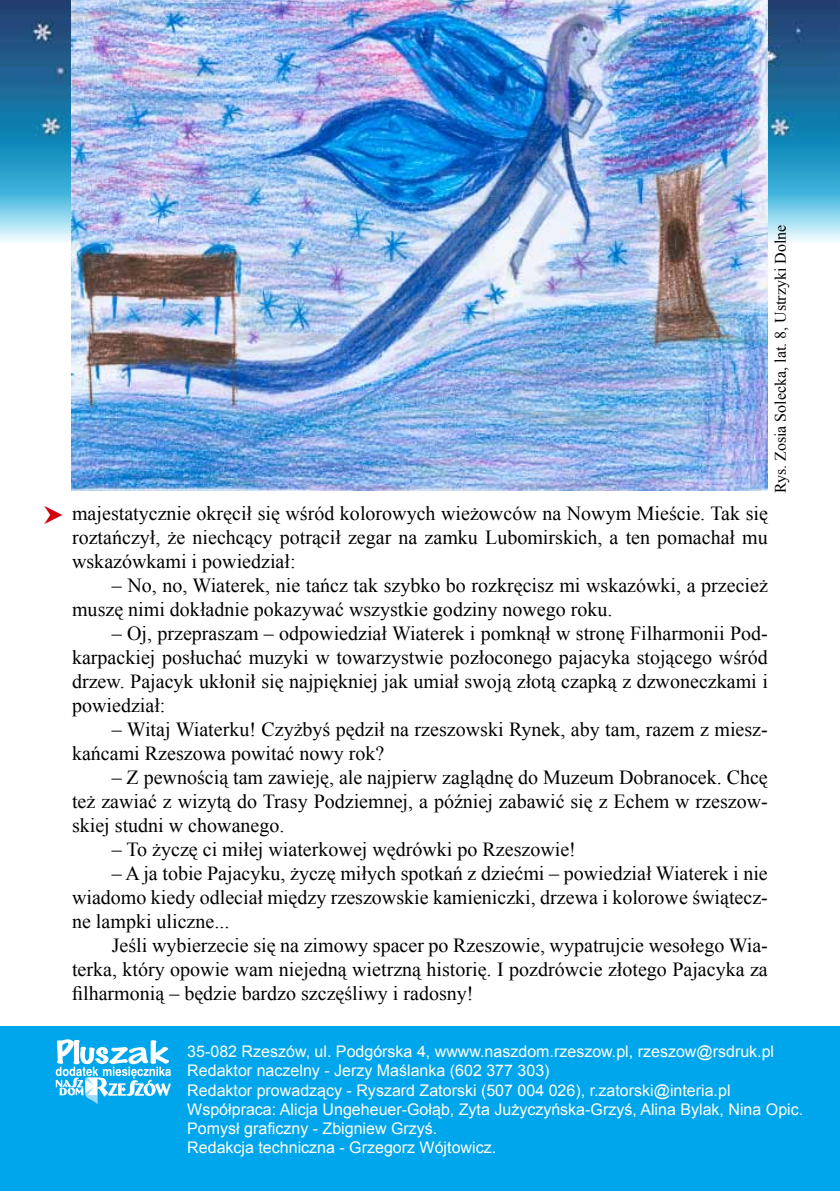
<style>
.page{position:relative;width:840px;height:1191px;background:#fff}
.page>*{position:absolute;margin:0;border:0;box-sizing:border-box;transform-origin:0 0}
.t1{font:20px/24px "Times New Roman";color:#000;text-align:justify}
.t2{font:16px/19.2px "Arial";color:#fff}
.t3{font:16px "Times New Roman";color:#000}
</style>
<div class="page">
<img style="left:0;top:0;width:839px;height:242px">
<div style="left:0;top:1026px;width:839px;height:165px;background:#00a6eb"></div>
<svg style="left:55px;top:1039px;width:116px;height:65px"></svg>
<img style="left:72px;top:0;width:695px;height:491px">
<p class="t3" style="left:769px;top:493px;width:270px;rotate:-90deg">Rys. Zosia Solecka, lat. 8, Ustrzyki Dolne</p>
<p class="t1" style="left:72px;top:500px;width:697px">majestatycznie okręcił się wśród kolorowych wieżowców na Nowym Mieście. Tak się roztańczył, że niechcący potrącił zegar na zamku Lubomirskich, a ten pomachał mu wskazówkami i powiedział:</p>
<p class="t1" style="left:72px;top:572px;width:697px;text-indent:40px">– No, no, Wiaterek, nie tańcz tak szybko bo rozkręcisz mi wskazówki, a przecież muszę nimi dokładnie pokazywać wszystkie godziny nowego roku.</p>
<p class="t1" style="left:72px;top:620px;width:697px;text-indent:40px">– Oj, przepraszam – odpowiedział Wiaterek i pomknął w stronę Filharmonii Pod&shy;karpackiej posłuchać muzyki w towarzystwie pozłoconego pajacyka stojącego wśród drzew. Pajacyk ukłonił się najpiękniej jak umiał swoją złotą czapką z dzwoneczkami i powiedział:</p>
<p class="t1" style="left:72px;top:716px;width:697px;text-indent:40px">– Witaj Wiaterku! Czyżbyś pędził na rzeszowski Rynek, aby tam, razem z miesz&shy;kańcami Rzeszowa powitać nowy rok?</p>
<p class="t1" style="left:72px;top:764px;width:697px;text-indent:40px">– Z pewnością tam zawieję, ale najpierw zaglądnę do Muzeum Dobranocek. Chcę też zawiać z wizytą do Trasy Podziemnej, a później zabawić się z Echem w rzeszow&shy;skiej studni w chowanego.</p>
<p class="t1" style="left:112px;top:836px;width:465px">– To życzę ci miłej wiaterkowej wędrówki po Rzeszowie!</p>
<p class="t1" style="left:72px;top:860px;width:697px;text-indent:40px">– A ja tobie Pajacyku, życzę miłych spotkań z dziećmi – powiedział Wiaterek i nie wiadomo kiedy odleciał między rzeszowskie kamieniczki, drzewa i kolorowe świątecz&shy;ne lampki uliczne...</p>
<p class="t1" style="left:72px;top:932px;width:697px;text-indent:40px">Jeśli wybierzecie się na zimowy spacer po Rzeszowie, wypatrujcie wesołego Wia&shy;terka, który opowie wam niejedną wietrzną historię. I pozdrówcie złotego Pajacyka za filharmonią – będzie bardzo szczęśliwy i radosny!</p>
<p class="t2" style="left:187px;top:1041px;width:617px">35-082 Rzeszów, ul. Podgórska 4, wwww.naszdom.rzeszow.pl, rzeszow@rsdruk.pl Redaktor naczelny - Jerzy Maślanka (602 377 303)<br>Redaktor prowadzący - Ryszard Zatorski (507 004 026), r.zatorski@interia.pl Współpraca: Alicja Ungeheuer-Gołąb, Zyta Jużyczyńska-Grzyś, Alina Bylak, Nina Opic.<br>Pomysł graficzny - Zbigniew Grzyś.<br>Redakcja techniczna - Grzegorz Wójtowicz.</p>
</div>
